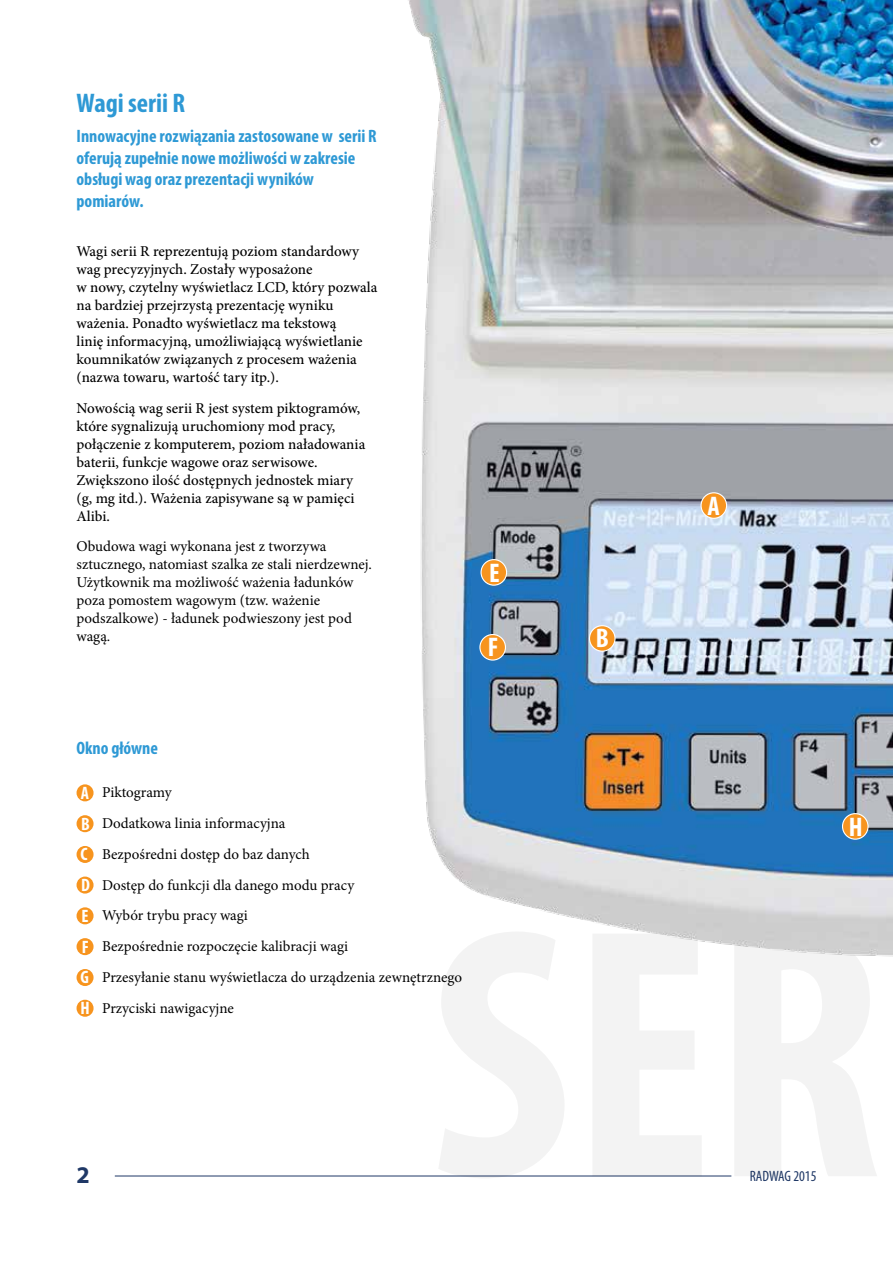
<style>
.page{position:relative;width:893px;height:1263px;background:#fff}
.page>*{position:absolute;margin:0;border:0;box-sizing:border-box;transform-origin:0 0}
.t1{font:700 condensed 27px "Myriad Pro";color:#2e99d5}
.t2{font:700 condensed 27px "Myriad Pro";color:#fff}
.t3{font:700 24px "Myriad Pro";color:#1f3866}
.t4{font:700 condensed 18px/21.6px "Myriad Pro";color:#2e99d5}
.t5{font:700 condensed 18px/30.8px "Myriad Pro";color:#fff;text-align:justify}
.t6{font:500 15px/18px "Minion Pro";color:#000}
.t7{font:15px/30.8px "Minion Pro";color:#000}
.t8{font:condensed 15px "Myriad Pro";color:#1f3866}
</style>
<div class="page">
<hr style="left:115px;top:1175px;width:616px;height:1px;background:#1f3866">
<img style="left:408px;top:0;width:485px;height:957px">
<div style="left:77px;top:784px;width:17px;height:17px;background:#f7941e;border-radius:50%"></div>
<div style="left:77px;top:815px;width:17px;height:17px;background:#f7941e;border-radius:50%"></div>
<div style="left:77px;top:846px;width:17px;height:17px;background:#f7941e;border-radius:50%"></div>
<div style="left:77px;top:876px;width:17px;height:17px;background:#f7941e;border-radius:50%"></div>
<div style="left:77px;top:907px;width:17px;height:17px;background:#f7941e;border-radius:50%"></div>
<div style="left:77px;top:938px;width:17px;height:17px;background:#f7941e;border-radius:50%"></div>
<div style="left:77px;top:969px;width:17px;height:17px;background:#f7941e;border-radius:50%"></div>
<div style="left:77px;top:1000px;width:17px;height:17px;background:#f7941e;border-radius:50%"></div>
<div style="left:480px;top:634px;width:25px;height:26px;background:#f7941e;border-radius:50%"></div>
<div style="left:479px;top:634px;width:27px;height:27px;border:1px solid #fff;border-radius:50%"></div>
<div style="left:842px;top:814px;width:26px;height:25px;background:#f7941e;border-radius:50%"></div>
<div style="left:842px;top:813px;width:27px;height:27px;border:1px solid #fff;border-radius:50%"></div>
<div style="left:481px;top:560px;width:26px;height:25px;background:#f7941e;border-radius:50%"></div>
<div style="left:480px;top:559px;width:27px;height:27px;border:1px solid #fff;border-radius:50%"></div>
<div style="left:589px;top:626px;width:26px;height:25px;background:#f7941e;border-radius:50%"></div>
<div style="left:589px;top:625px;width:27px;height:27px;border:1px solid #fff;border-radius:50%"></div>
<div style="left:701px;top:493px;width:26px;height:25px;background:#f7941e;border-radius:50%"></div>
<div style="left:700px;top:492px;width:27px;height:27px;border:1px solid #fff;border-radius:50%"></div>
<h1 class="t1" style="left:77px;top:86px;width:110px">Wagi serii R</h1>
<p class="t4" style="left:77px;top:125px;width:302px">Innowacyjne rozwiązania zastosowane w serii R oferują zupełnie nowe możliwości w zakresie obsługi wag oraz prezentacji wyników pomiarów.</p>
<p class="t6" style="left:77px;top:242px;width:302px">Wagi serii R reprezentują poziom standardowy wag precyzyjnych. Zostały wyposażone<br>w nowy, czytelny wyświetlacz LCD, który pozwala na bardziej przejrzystą prezentację wyniku ważenia. Ponadto wyświetlacz ma tekstową<br>linię informacyjną, umożliwiającą wyświetlanie koumnikatów związanych z procesem ważenia (nazwa towaru, wartość tary itp.).</p>
<p class="t6" style="left:77px;top:399px;width:290px">Nowością wag serii R jest system piktogramów, które sygnalizują uruchomiony mod pracy, połączenie z komputerem, poziom naładowania baterii, funkcje wagowe oraz serwisowe.<br>Zwiększono ilość dostępnych jednostek miary (g, mg itd.). Ważenia zapisywane są w pamięci Alibi.</p>
<p class="t7" style="left:77px;top:538px;width:297px;line-height:18px">Obudowa wagi wykonana jest z tworzywa sztucznego, natomiast szalka ze stali nierdzewnej.<br>Użytkownik ma możliwość ważenia ładunków poza pomostem wagowym (tzw. ważenie podszalkowe) - ładunek podwieszony jest pod wagą.</p>
<h1 class="t2" style="left:489px;top:556px;width:12px">E</h1>
<h1 class="t2" style="left:488px;top:630px;width:12px">F</h1>
<p class="t4" style="left:77px;top:737px;width:83px">Okno główne</p>
<p class="t7" style="left:102px;top:777px;width:362px">Piktogramy<br>Dodatkowa linia informacyjna<br>Bezpośredni dostęp do baz danych<br>Dostęp do funkcji dla danego modu pracy<br>Wybór trybu pracy wagi<br>Bezpośrednie rozpoczęcie kalibracji wagi<br>Przesyłanie stanu wyświetlacza do urządzenia zewnętrznego Przyciski nawigacyjne</p>
<p class="t5" style="left:80px;top:777px;width:11px">A B C D E F G H</p>
<h1 class="t2" style="left:596px;top:621px;width:15px">B</h1>
<h1 class="t2" style="left:708px;top:489px;width:14px">A</h1>
<h1 class="t2" style="left:849px;top:810px;width:15px">H</h1>
<h2 class="t3" style="left:77px;top:1159px;width:15px">2</h2>
<p class="t8" style="left:750px;top:1167px;width:68px">RADWAG 2015</p>
</div>
